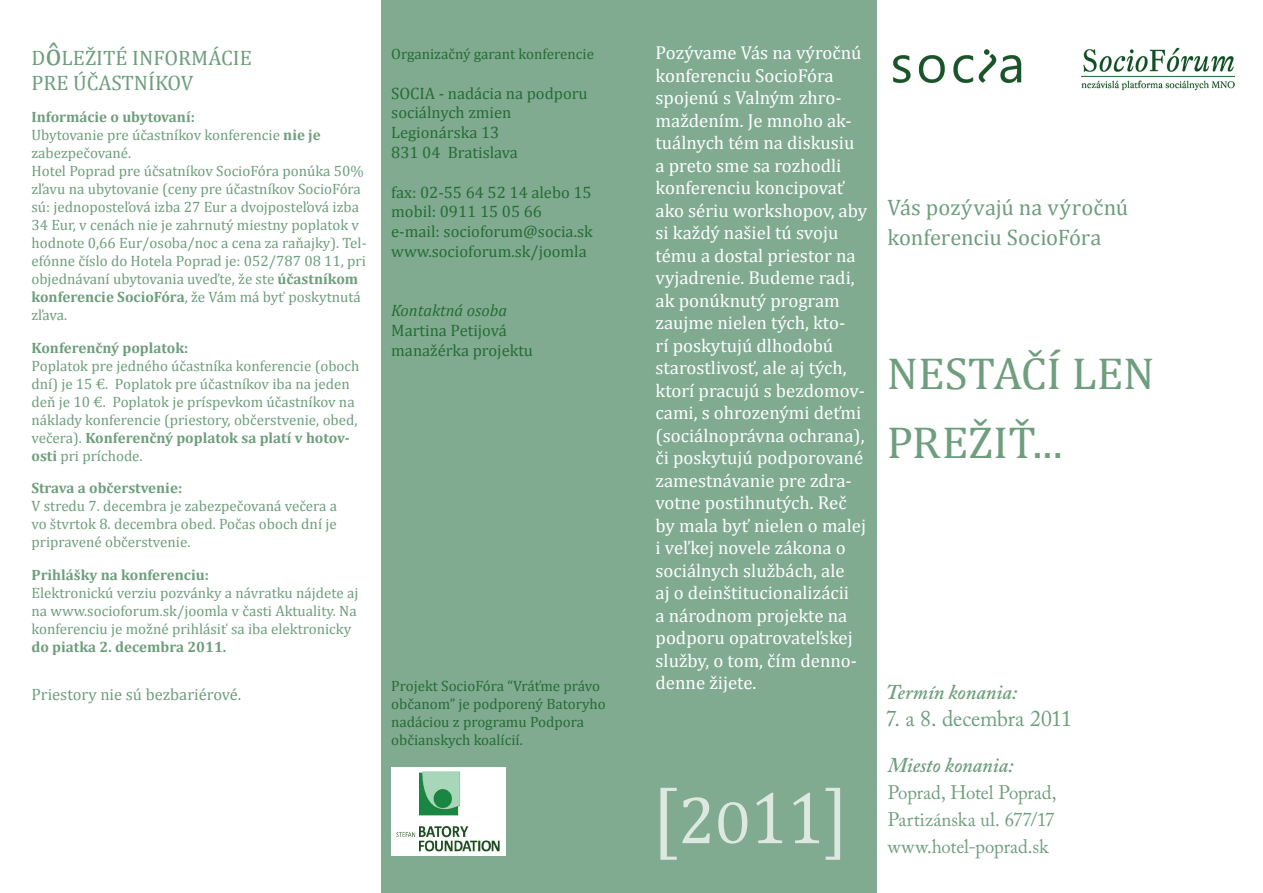
<style>
.page{position:relative;width:1263px;height:893px;background:#fff}
.page>*{position:absolute;margin:0;border:0;box-sizing:border-box;transform-origin:0 0}
.t1{font:79.2px "Cambria";color:#dde8e1;scale:.94 1}
.t2{font:45px/69px "Cambria";letter-spacing:-.005em;color:#6e9e7d}
.t3{font:22.5px/30px "Cambria";color:#6e9e7d}
.t4{font:22.5px "Adobe Caslon Pro";letter-spacing:-.01em;color:#6e9e7d;scale:.96 1}
.t5{font:21px/25.2px "Cambria";color:#6e9e7d}
.t6{font:italic 600 21px "Adobe Caslon Pro";color:#6e9e7d;scale:.96 1}
.t7{font:19.5px/27px "Adobe Caslon Pro";letter-spacing:-.005em;color:#6e9e7d;text-align:justify;scale:.96 1}
.t8{font:18.75px/22.5px "Cambria";color:#fff}
.t9{font:16.5px/19.8px "Cambria";color:#276b36}
.t10{font:16.5px "Cambria";color:#6e9e7d}
.t11{font:italic 16.5px "Cambria";color:#276b36}
.t12{font:15px/18px "Cambria";color:#6e9e7d}
.t13{font:15px/18px "Cambria";color:#276b36}
.t14{font:700 15px "Cambria";color:#6e9e7d}
.s1{font-size:31.95px}
.s2{font-weight:700}
.s3{font-size:67.95px}
.s4{font-size:60.9px}
.s5{font-size:74.7px}
</style>
<div class="page">
<div style="left:381px;top:0;width:495px;height:893px;background:#80ab90"></div>
<img style="left:391px;top:767px;width:115px;height:89px">
<img style="left:1081px;top:48px;width:154px;height:43px">
<img style="left:893px;top:49px;width:129px;height:35px">
<h3 class="t5" style="left:31px;top:45px;width:222px">D<span class="s1">ô</span>LEŽITÉ INFORMÁCIE<br>PRE ÚČASTNÍKOV</h3>
<p class="t12" style="left:31px;top:108px;width:337px"><span class="s2">Informácie o ubytovaní:<br></span>Ubytovanie pre účastníkov konferencie <span class="s2">nie je </span>zabezpečované.<br>Hotel Poprad pre účsatníkov SocioFóra ponúka 50% zľavu na ubytovanie (ceny pre účastníkov SocioFóra sú: jednoposteľová izba 27 Eur a dvojposteľová izba 34 Eur, v cenách nie je zahrnutý miestny poplatok v hodnote 0,66 Eur/osoba/noc a cena za raňajky). Tel&shy;efónne číslo do Hotela Poprad je: 052/787 08 11, pri objednávaní ubytovania uveďte, že ste <span class="s2">účastníkom konferencie SocioFóra</span>, že Vám má byť poskytnutá zľava.</p>
<p class="t14" style="left:31px;top:337px;width:158px">Konferenčný poplatok:</p>
<p class="t12" style="left:31px;top:357px;width:329px">Poplatok pre jedného účastníka konferencie (oboch dní) je 15 €. Poplatok pre účastníkov iba na jeden deň je 10 €. Poplatok je príspevkom účastníkov na náklady konferencie (priestory, občerstvenie, obed, večera). <span class="s2">Konferenčný poplatok sa platí v hotov&shy;osti</span> pri príchode.</p>
<p class="t14" style="left:31px;top:477px;width:152px">Strava a občerstvenie:</p>
<p class="t12" style="left:31px;top:497px;width:307px;text-align:justify">V stredu 7. decembra je zabezpečovaná večera a vo štvrtok 8. decembra obed. Počas oboch dní je pripravené občerstvenie.</p>
<p class="t14" style="left:31px;top:564px;width:179px">Prihlášky na konferenciu:</p>
<p class="t12" style="left:31px;top:583px;width:328px;text-align:justify">Elektronickú verziu pozvánky a návratku nájdete aj na www.socioforum.sk/joomla v časti Aktuality. Na konferenciu je možné prihlásiť sa iba elektronicky</p>
<p class="t14" style="left:31px;top:636px;width:196px">do piatka 2. decembra 2011.</p>
<p class="t10" style="left:31px;top:685px;width:211px">Priestory nie sú bezbariérové.</p>
<h3 class="t6" style="left:886px;top:680px;width:138px">Termín konania:</h3>
<h3 class="t4" style="left:886px;top:705px;width:196px">7. a 8. decembra 2011</h3>
<p class="t8" style="left:656px;top:42px;width:213px">Pozývame Vás na výročnú konferenciu SocioFóra spojenú s Valným zhro&shy;maždením. Je mnoho ak&shy;tuálnych tém na diskusiu a preto sme sa rozhodli konferenciu koncipovať ako sériu workshopov, aby si každý našiel tú svoju tému a dostal priestor na vyjadrenie. Budeme radi, ak ponúknutý program zaujme nielen tých, kto-<br>rí poskytujú dlhodobú starostlivosť, ale aj tých, ktorí pracujú s bezdomov&shy;cami, s ohrozenými deťmi (sociálnoprávna ochrana), či poskytujú podporované zamestnávanie pre zdra&shy;votne postihnutých. Reč by mala byť nielen o malej i veľkej novele zákona o sociálnych službách, ale<br>aj o deinštitucionalizácii<br>a národnom projekte na podporu opatrovateľskej služby, o tom, čím denno&shy;denne žijete.</p>
<p class="t13" style="left:391px;top:45px;width:204px">Organizačný garant konferencie</p>
<p class="t9" style="left:391px;top:83px;width:198px">SOCIA - nadácia na podporu sociálnych zmien<br>Legionárska 13<br>831 04 Bratislava</p>
<p class="t9" style="left:391px;top:182px;width:203px">fax: 02-55 64 52 14 alebo 15 mobil: 0911 15 05 66 e-mail: socioforum@socia.sk www.socioforum.sk/joomla</p>
<h3 class="t3" style="left:887px;top:192px;width:242px">Vás pozývajú na výročnú konferenciu SocioFóra</h3>
<p class="t11" style="left:391px;top:299px;width:117px">Kontaktná osoba</p>
<p class="t9" style="left:391px;top:321px;width:143px">Martina Petijová manažérka projektu</p>
<h2 class="t2" style="left:887px;top:339px;width:269px">NESTAČÍ LEN<br>PREŽIŤ...</h2>
<p class="t13" style="left:391px;top:677px;width:216px">Projekt SocioFóra “Vráťme právo občanom” je podporený Batoryho nadáciou z programu Podpora občianskych koalícií.</p>
<h1 class="t1" style="left:652px;top:769px;width:209px">[<span class="s3">2</span><span class="s4">O</span><span class="s5">11</span>]</h1>
<h3 class="t6" style="left:888px;top:752px;width:133px">Miesto konania:</h3>
<h3 class="t7" style="left:888px;top:778px;width:177px">Poprad, Hotel Poprad, Partizánska ul. 677/17 www.hotel-poprad.sk</h3>
</div>
